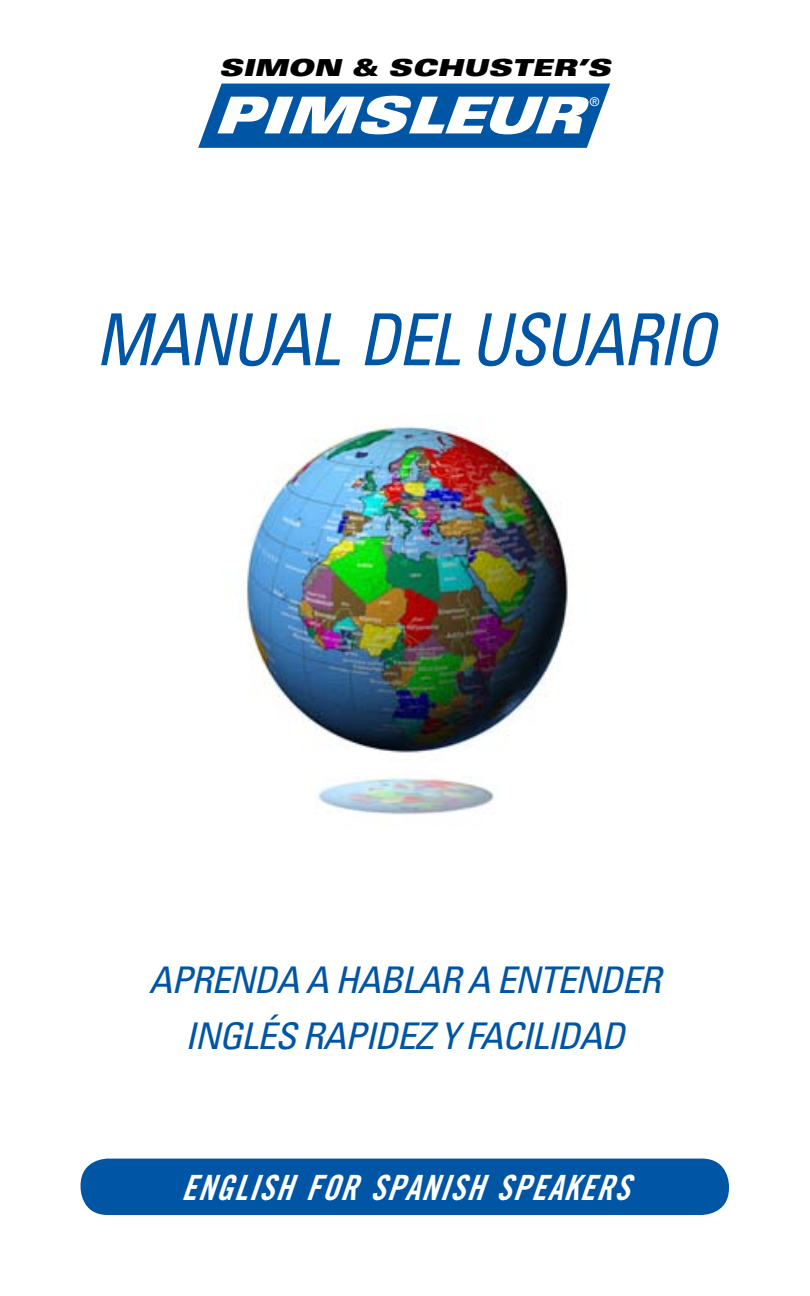
<style>
.page{position:relative;width:810px;height:1296px;background:#fff}
.page>*{position:absolute;margin:0;border:0;box-sizing:border-box;transform-origin:0 0}
.t1{font:italic condensed 71.77px "Univers";letter-spacing:-.03em;color:#0055a4;scale:.94 1}
.t2{font:italic 900 expanded 50.85px "Univers";color:#fff}
.t3{font:italic condensed 36.68px/56.2px "Univers";letter-spacing:-.03em;color:#0055a4;text-align:center;scale:1.04 1}
.t4{font:italic 34.88px "Trade Gothic LT Std Bd Cn 20";color:#fff;scale:.96 1}
.t5{font:italic 900 expanded 23.4px "Univers";color:#000;scale:1.04 1}
.t6{font:12.15px "Helvetica";color:#fff}
</style>
<div class="page">
<img style="left:245px;top:425px;width:323px;height:390px">
<svg style="left:198px;top:84px;width:412px;height:64px;background:#0f5fa9"></svg>
<div style="left:81px;top:1159px;width:648px;height:56px;background:#0055a4;border-radius:27px"></div>
<p class="t5" style="left:219px;top:53px;width:378px">SIMON &amp; SCHUSTER’S</p>
<h2 class="t2" style="left:213px;top:85px;width:392px">PIMSLEUR</h2>
<p class="t6" style="left:590px;top:94px;width:10px">®</p>
<h1 class="t1" style="left:96px;top:294px;width:661px">MANUAL DEL USUARIO</h1>
<p class="t3" style="left:149px;top:951px;width:494px">APRENDA A HABLAR A ENTENDER<br>INGLÉS RAPIDEZ Y FACILIDAD</p>
<p class="t4" style="left:181px;top:1166px;width:483px">ENGLISH FOR SPANISH SPEAKERS</p>
</div>
